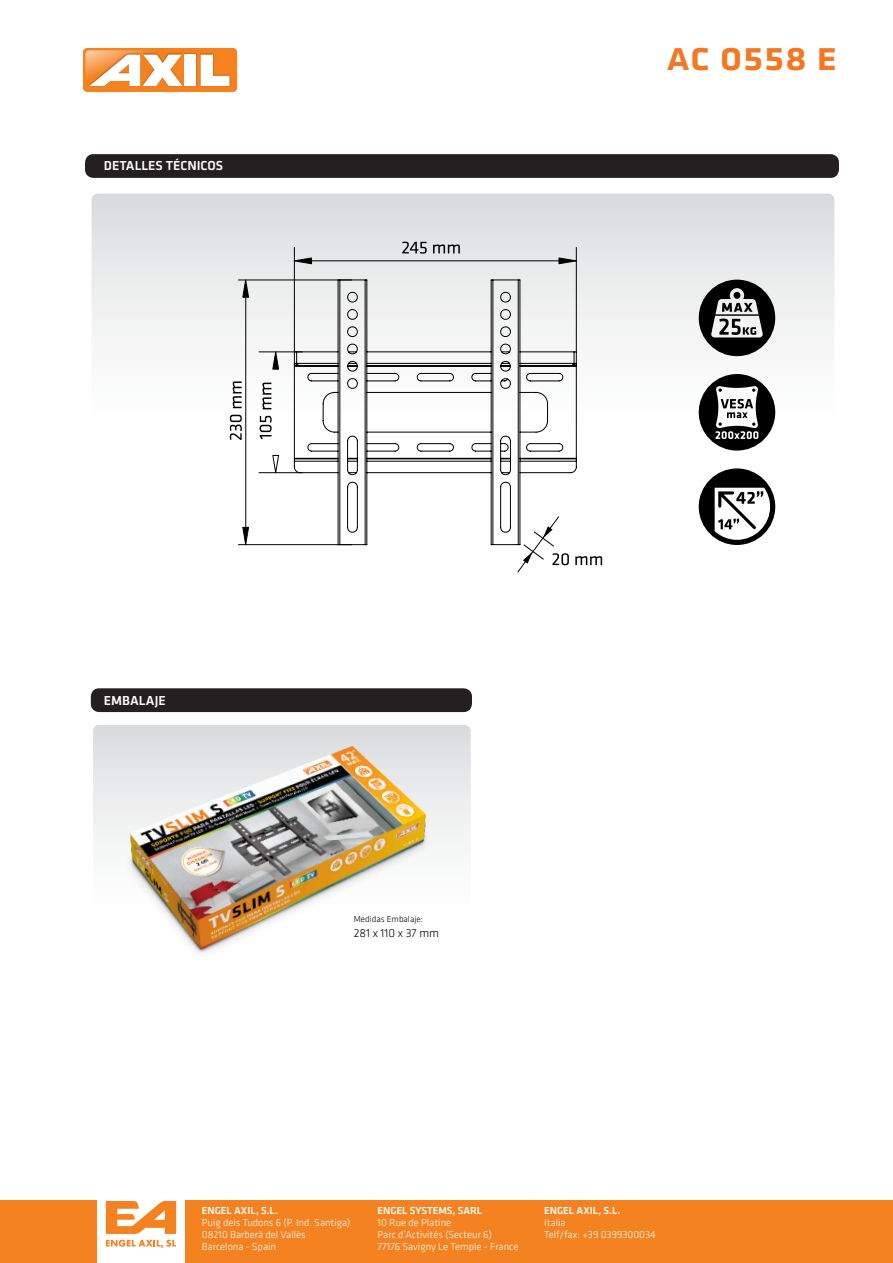
<style>
.page{position:relative;width:893px;height:1263px;background:#fff}
.page>*{position:absolute;margin:0;border:0;box-sizing:border-box;transform-origin:0 0}
.t1{font:42px "Klavika Medium SC";color:#f47721}
.t2{font:500 13.5px "Klavika";color:#fff}
.t3{font:300 12px "Klavika";color:#000}
.t4{font:300 10.5px/12px "Klavika";color:#fff}
.t5{font:500 10.5px "Klavika";color:#fff}
.t6{font:300 9px "Klavika";color:#000}
</style>
<div class="page">
<div style="left:0;top:1201px;width:893px;height:62px;background:#f58220"></div>
<svg style="left:83px;top:48px;width:155px;height:44px"></svg>
<div style="left:97px;top:1198px;width:88px;height:65px;background:#fff"></div>
<svg style="left:106px;top:1201px;width:70px;height:47px"></svg>
<svg style="left:91px;top:193px;width:744px;height:373px"></svg>
<div style="left:91px;top:688px;width:381px;height:24px;background:#241f21;border-radius:9px"></div>
<div style="left:85px;top:154px;width:754px;height:24px;background:#241f21;border-radius:9px"></div>
<hr style="left:312px;top:260px;width:247px;height:1px;background:#000">
<hr style="left:576px;top:247px;width:1px;height:104px;background:#000">
<hr style="left:294px;top:247px;width:1px;height:104px;background:#000">
<svg style="left:555px;top:279px;width:22px;height:266px"></svg>
<svg style="left:290px;top:257px;width:22px;height:8px"></svg>
<svg style="left:558px;top:257px;width:23px;height:8px"></svg>
<svg style="left:238px;top:279px;width:317px;height:281px"></svg>
<svg style="left:242px;top:275px;width:7px;height:23px"></svg>
<svg style="left:242px;top:526px;width:7px;height:23px"></svg>
<svg style="left:402px;top:242px;width:25px;height:12px"></svg>
<svg style="left:433px;top:244px;width:27px;height:9px"></svg>
<svg style="left:517px;top:516px;width:52px;height:57px"></svg>
<svg style="left:575px;top:556px;width:27px;height:9px"></svg>
<svg style="left:230px;top:415px;width:12px;height:25px"></svg>
<svg style="left:233px;top:381px;width:9px;height:27px"></svg>
<svg style="left:260px;top:416px;width:12px;height:23px"></svg>
<svg style="left:262px;top:383px;width:9px;height:26px"></svg>
<svg style="left:699px;top:280px;width:76px;height:76px"></svg>
<svg style="left:699px;top:374px;width:76px;height:77px"></svg>
<svg style="left:699px;top:468px;width:76px;height:77px"></svg>
<img style="left:90px;top:696px;width:382px;height:257px">
<p class="t2" style="left:104px;top:159px;width:121px">DETALLES TÉCNICOS</p>
<h1 class="t1" style="left:666px;top:34px;width:173px">ac 0558 e</h1>
<p class="t2" style="left:104px;top:693px;width:63px">EMBALAJE</p>
<p class="t6" style="left:354px;top:915px;width:71px">Medidas Embalaje:</p>
<p class="t3" style="left:354px;top:927px;width:87px">281 x 110 x 37 mm</p>
<p class="t5" style="left:202px;top:1205px;width:78px">ENGEL AXIL, S.L.</p>
<p class="t4" style="left:202px;top:1216px;width:150px">Puig dels Tudons 6 (P. Ind. Santiga)<br>08210 Barberà del Vallès<br>Barcelona - Spain</p>
<p class="t5" style="left:378px;top:1205px;width:106px">ENGEL SYSTEMS, SARL</p>
<p class="t4" style="left:378px;top:1216px;width:142px">10 Rue de Platine<br>Parc d’Activités (Secteur 6)<br>77176 Savigny Le Temple - France</p>
<p class="t5" style="left:544px;top:1205px;width:78px">ENGEL AXIL, S.L.</p>
<p class="t4" style="left:544px;top:1216px;width:113px">Italia<br>Telf/fax: +39 0399300034</p>
</div>
